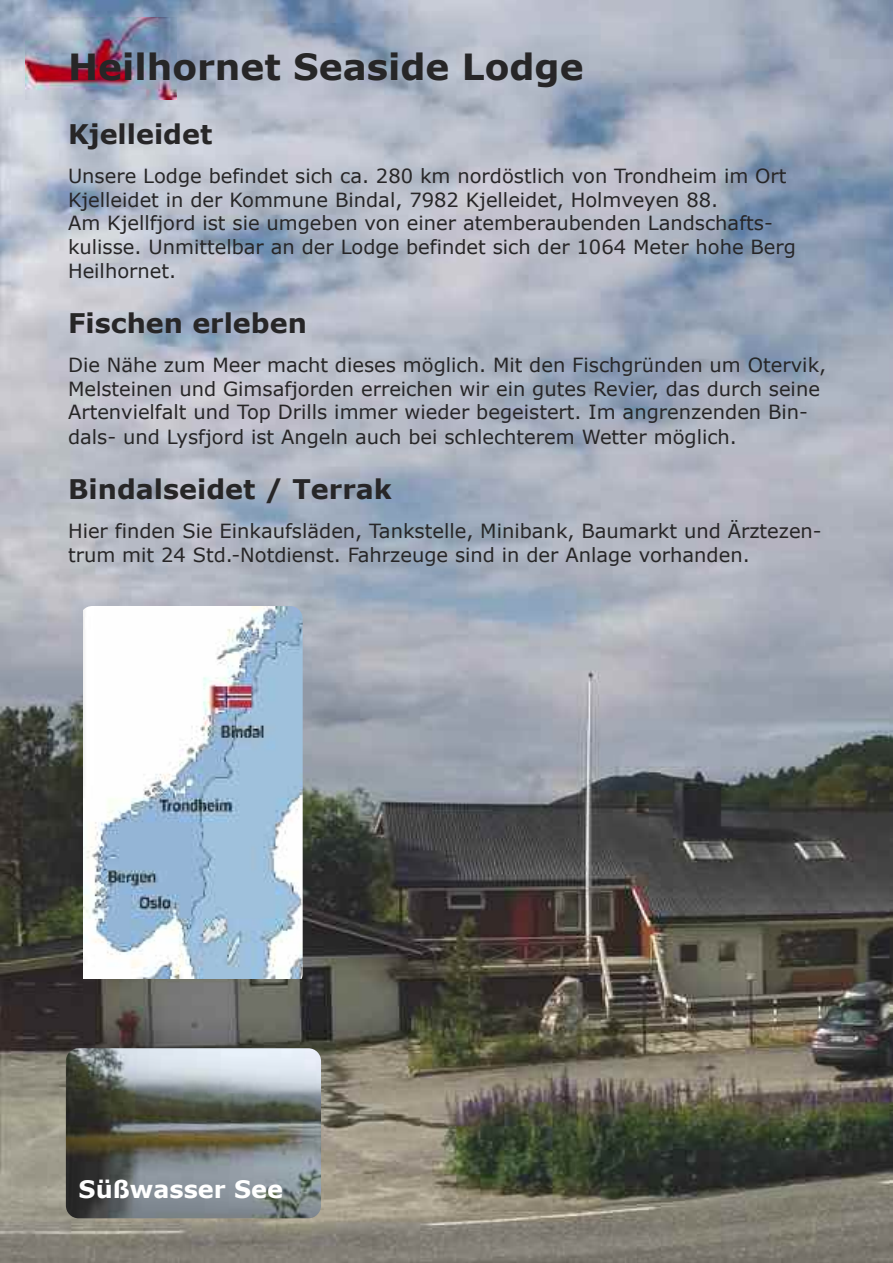
<style>
.page{position:relative;width:893px;height:1263px;background:#fff}
.page>*{position:absolute;margin:0;border:0;box-sizing:border-box;transform-origin:0 0}
.t1{font:700 36px "Verdana";color:#272627}
.t2{font:700 27px "Verdana";color:#272627}
.t3{font:700 24px "Verdana";color:#fff}
.t4{font:19.5px/23.7px "Verdana";color:#272627}
</style>
<div class="page">
<img style="left:0;top:0;width:893px;height:1263px">
<img style="left:66px;top:1048px;width:255px;height:170px;border-radius:13px">
<img style="left:83px;top:606px;width:220px;height:372px">
<img style="left:26px;top:17px;width:151px;height:83px">
<h1 class="t1" style="left:68px;top:44px;width:517px">Heilhornet Seaside Lodge</h1>
<h2 class="t2" style="left:68px;top:117px;width:146px">Kjelleidet</h2>
<p class="t4" style="left:68px;top:164px;width:729px">Unsere Lodge befindet sich ca. 280 km nordöstlich von Trondheim im Ort Kjelleidet in der Kommune Bindal, 7982 Kjelleidet, Holmveyen 88.<br>Am Kjellfjord ist sie umgeben von einer atemberaubenden Landschafts&shy;kulisse. Unmittelbar an der Lodge befindet sich der 1064 Meter hohe Berg Heilhornet.</p>
<h2 class="t2" style="left:68px;top:306px;width:240px">Fischen erleben</h2>
<p class="t4" style="left:68px;top:352px;width:760px">Die Nähe zum Meer macht dieses möglich. Mit den Fischgründen um Otervik, Melsteinen und Gimsafjorden erreichen wir ein gutes Revier, das durch seine Artenvielfalt und Top Drills immer wieder begeistert. Im angrenzenden Bin&shy;dals- und Lysfjord ist Angeln auch bei schlechterem Wetter möglich.</p>
<h2 class="t2" style="left:68px;top:471px;width:325px">Bindalseidet / Terrak</h2>
<p class="t4" style="left:68px;top:517px;width:755px;line-height:24.6px">Hier finden Sie Einkaufsläden, Tankstelle, Minibank, Baumarkt und Ärztezen&shy;trum mit 24 Std.-Notdienst. Fahrzeuge sind in der Anlage vorhanden.</p>
<p class="t3" style="left:79px;top:1174px;width:206px">Süßwasser See</p>
</div>
